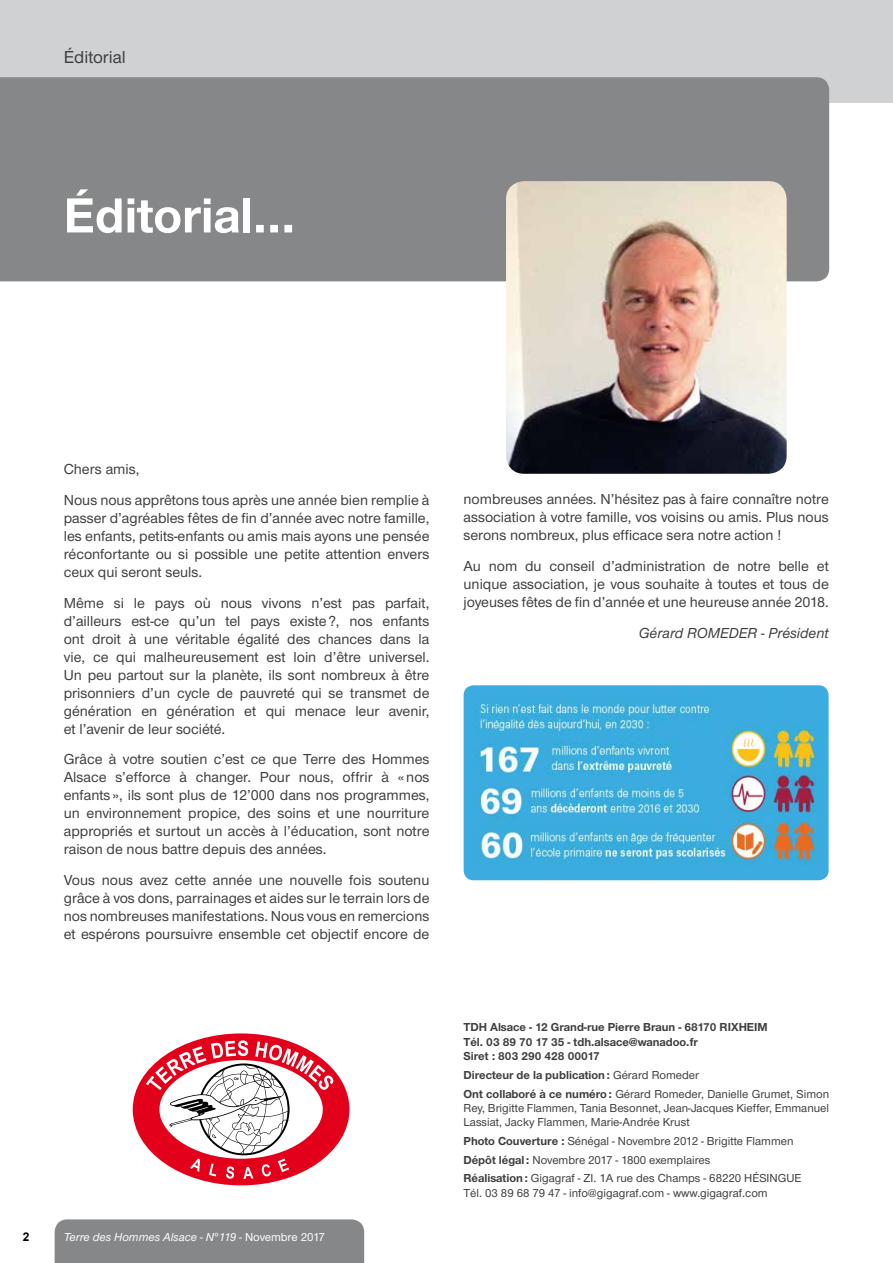
<style>
.page{position:relative;width:893px;height:1263px;background:#fff}
.page>*{position:absolute;margin:0;border:0;box-sizing:border-box;transform-origin:0 0}
.t1{font:700 51px "Nimbus Sans Novus T";color:#fff}
.t2{font:500 18px "Nimbus Sans Novus T";color:#3e3d40}
.t3{font:500 15px/18px "Nimbus Sans Novus T";color:#3e3d40;text-align:justify}
.t4{font:italic 500 15px "Nimbus Sans Novus T";color:#3e3d40}
.t5{font:500 12px/18.6px "Nimbus Sans Novus T";color:#3e3d40}
.t6{font:700 12px/14.4px "Nimbus Sans Novus T";color:#3e3d40}
.t7{font:italic 500 12px "Nimbus Sans Novus T";color:#fff}
.t8{font:700 12px "Arial";color:#000}
.s1{font-style:normal}
.s2{font-weight:500}
.s3{font-weight:700}
</style>
<div class="page">
<div style="left:0;top:0;width:893px;height:103px;background:#d0d1d2"></div>
<div style="left:0;top:77px;width:829px;height:204px;background:#868789"></div>
<img style="left:506px;top:181px;width:281px;height:293px">
<svg style="left:133px;top:1033px;width:216px;height:152px"></svg>
<img style="left:464px;top:685px;width:365px;height:195px">
<div style="left:55px;top:1219px;width:309px;height:44px;background:#868789"></div>
<p class="t2" style="left:64px;top:48px;width:64px">Éditorial</p>
<h1 class="t1" style="left:64px;top:189px;width:233px">Éditorial…</h1>
<p class="t3" style="left:64px;top:454px;width:367px;line-height:30.8px">Chers amis,<br>Nous nous apprêtons tous après une année bien remplie à</p>
<p class="t3" style="left:64px;top:509px;width:367px">passer d’agréables fêtes de fin d’année avec notre famille, les enfants, petits-enfants ou amis mais ayons une pensée réconfortante ou si possible une petite attention envers ceux qui seront seuls.</p>
<p class="t3" style="left:64px;top:594px;width:367px">Même si le pays où nous vivons n’est pas parfait, d’ailleurs est-ce qu’un tel pays existe ?, nos enfants ont droit à une véritable égalité des chances dans la vie, ce qui malheureusement est loin d’être universel.<br>Un peu partout sur la planète, ils sont nombreux à être prisonniers d’un cycle de pauvreté qui se transmet de génération en génération et qui menace leur avenir, et l’avenir de leur société.</p>
<p class="t3" style="left:64px;top:751px;width:367px">Grâce à votre soutien c’est ce que Terre des Hommes Alsace s’efforce à changer. Pour nous, offrir à « nos enfants », ils sont plus de 12’000 dans nos programmes, un environnement propice, des soins et une nourriture appropriés et surtout un accès à l’éducation, sont notre raison de nous battre depuis des années.</p>
<p class="t3" style="left:64px;top:871px;width:367px">Vous nous avez cette année une nouvelle fois soutenu grâce à vos dons, parrainages et aides sur le terrain lors de nos nombreuses manifestations. Nous vous en remercions et espérons poursuivre ensemble cet objectif encore de</p>
<p class="t8" style="left:23px;top:1229px;width:8px">2</p>
<p class="t7" style="left:64px;top:1230px;width:263px">Terre des Hommes Alsace - N°119 <span class="s1">- Novembre 2017</span></p>
<p class="t3" style="left:463px;top:490px;width:367px">nombreuses années. N’hésitez pas à faire connaître notre association à votre famille, vos voisins ou amis. Plus nous serons nombreux, plus efficace sera notre action !</p>
<p class="t3" style="left:463px;top:557px;width:367px">Au nom du conseil d’administration de notre belle et unique association, je vous souhaite à toutes et tous de joyeuses fêtes de fin d’année et une heureuse année 2018.</p>
<p class="t4" style="left:639px;top:625px;width:191px">Gérard ROMEDER - Président</p>
<p class="t6" style="left:463px;top:1020px;width:306px">TDH Alsace - 12 Grand-rue Pierre Braun - 68170 RIXHEIM<br>Tél. 03 89 70 17 35 - tdh.alsace@wanadoo.fr<br>Siret : 803 290 428 00017</p>
<p class="t6" style="left:463px;top:1066px;width:367px;line-height:18.6px">Directeur de la publication : <span class="s2">Gérard Romeder<br></span>Ont collaboré à ce numéro : <span class="s2">Gérard Romeder, Danielle Grumet, Simon</span></p>
<p class="t5" style="left:463px;top:1101px;width:367px;line-height:14.4px">Rey, Brigitte Flammen, Tania Besonnet, Jean-Jacques Kieffer, Emmanuel<br>Lassiat, Jacky Flammen, Marie-Andrée Krust</p>
<p class="t5" style="left:463px;top:1132px;width:339px"><span class="s3">Photo Couverture :</span> Sénégal - Novembre 2012 - Brigitte Flammen<br><span class="s3">Dépôt légal :</span> Novembre 2017 - 1800 exemplaires<br><span class="s3">Réalisation :</span> Gigagraf - ZI. 1A rue des Champs - 68220 HÉSINGUE</p>
<p class="t5" style="left:463px;top:1183px;width:306px">Tél. 03 89 68 79 47 - info@gigagraf.com - www.gigagraf.com</p>
</div>
